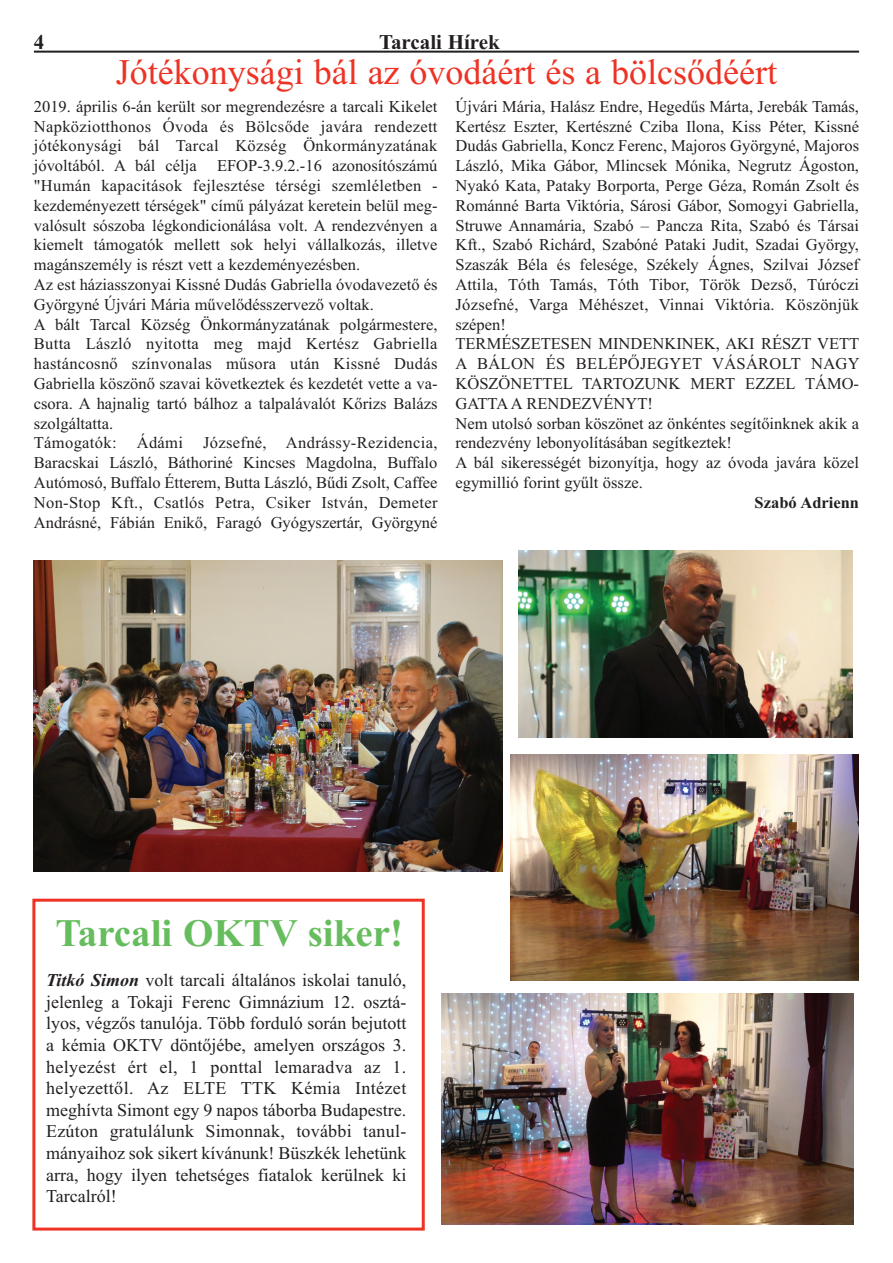
<style>
.page{position:relative;width:893px;height:1263px;background:#fff}
.page>*{position:absolute;margin:0;border:0;box-sizing:border-box;transform-origin:0 0}
.t1{font:700 39px "Times New Roman";color:#66bd5d}
.t2{font:36px "Times New Roman";color:#ee3224}
.t3{font:700 21px "Times New Roman";color:#231f20}
.t4{font:18px/21.6px "Times New Roman";color:#231f20;text-align:justify}
.t5{font:16.5px/19.8px "Times New Roman";color:#231f20}
.t6{font:700 16.5px "Times New Roman";color:#231f20}
.s1{font-weight:700;font-style:italic}
</style>
<div class="page">
<hr style="left:34px;top:51px;width:825px;height:2px;background:#231f20">
<img style="left:34px;top:560px;width:468px;height:312px">
<img style="left:442px;top:993px;width:411px;height:232px">
<img style="left:519px;top:550px;width:333px;height:188px">
<img style="left:511px;top:755px;width:348px;height:226px">
<div style="left:32px;top:899px;width:393px;height:331px;border:3px solid #ee3224"></div>
<p class="t3" style="left:34px;top:30px;width:12px">4</p>
<p class="t3" style="left:379px;top:30px;width:122px">Tarcali Hírek</p>
<h2 class="t2" style="left:116px;top:51px;width:663px">Jótékonysági bál az óvodáért és a bölcsődéért</h2>
<p class="t5" style="left:34px;top:96px;width:405px">2019. április 6-án került sor megrendezésre a tarcali Kikelet Napköziotthonos Óvoda és Bölcsőde javára rendezett jótékonysági bál Tarcal Község Önkormányzatának jóvoltából. A bál célja EFOP-3.9.2.-16 azonosítószámú "Humán kapacitások fejlesztése térségi szemléletben - kezdeményezett térségek" című pályázat keretein belül meg&shy;valósult sószoba légkondicionálása volt. A rendezvényen a kiemelt támogatók mellett sok helyi vállalkozás, illetve magánszemély is részt vett a kezdeményezésben.<br>Az est háziasszonyai Kissné Dudás Gabriella óvodavezető és Györgyné Újvári Mária művelődésszervező voltak.<br>A bált Tarcal Község Önkormányzatának polgármestere, Butta László nyitotta meg majd Kertész Gabriella hastáncosnő színvonalas műsora után Kissné Dudás Gabriella köszönő szavai következtek és kezdetét vette a va&shy;csora. A hajnalig tartó bálhoz a talpalávalót Kőrizs Balázs szolgáltatta.<br>Támogatók: Ádámi Józsefné, Andrássy-Rezidencia, Baracskai László, Báthoriné Kincses Magdolna, Buffalo Autómosó, Buffalo Étterem, Butta László, Bűdi Zsolt, Caffee Non-Stop Kft., Csatlós Petra, Csiker István, Demeter Andrásné, Fábián Enikő, Faragó Gyógyszertár, Györgyné</p>
<p class="t5" style="left:455px;top:96px;width:406px">Újvári Mária, Halász Endre, Hegedűs Márta, Jerebák Tamás, Kertész Eszter, Kertészné Cziba Ilona, Kiss Péter, Kissné Dudás Gabriella, Koncz Ferenc, Majoros Györgyné, Majoros László, Mika Gábor, Mlincsek Mónika, Negrutz Ágoston, Nyakó Kata, Pataky Borporta, Perge Géza, Román Zsolt és Románné Barta Viktória, Sárosi Gábor, Somogyi Gabriella, Struwe Annamária, Szabó – Pancza Rita, Szabó és Társai Kft., Szabó Richárd, Szabóné Pataki Judit, Szadai György, Szaszák Béla és felesége, Székely Ágnes, Szilvai József Attila, Tóth Tamás, Tóth Tibor, Török Dezső, Túróczi Józsefné, Varga Méhészet, Vinnai Viktória. Köszönjük szépen!<br>TERMÉSZETESEN MINDENKINEK, AKI RÉSZT VETT A BÁLON ÉS BELÉPŐJEGYET VÁSÁROLT NAGY KÖSZÖNETTEL TARTOZUNK MERT EZZEL TÁMO-GATTA A RENDEZVÉNYT!<br>Nem utolsó sorban köszönet az önkéntes segítőinknek akik a rendezvény lebonyolításában segítkeztek!<br>A bál sikerességét bizonyítja, hogy az óvoda javára közel egymillió forint gyűlt össze.</p>
<p class="t6" style="left:755px;top:492px;width:106px">Szabó Adrienn</p>
<h1 class="t1" style="left:55px;top:910px;width:349px">Tarcali OKTV siker!</h1>
<p class="t4" style="left:46px;top:969px;width:362px"><span class="s1">Titkó Simon</span> volt tarcali általános iskolai tanuló, jelenleg a Tokaji Ferenc Gimnázium 12. osztá&shy;lyos, végzős tanulója. Több forduló során bejutott a kémia OKTV döntőjébe, amelyen országos 3. helyezést ért el, 1 ponttal lemaradva az 1. helyezettől. Az ELTE TTK Kémia Intézet meghívta Simont egy 9 napos táborba Budapestre.<br>Ezúton gratulálunk Simonnak, további tanul&shy;mányaihoz sok sikert kívánunk! Büszkék lehetünk arra, hogy ilyen tehetséges fiatalok kerülnek ki Tarcalról!</p>
</div>
